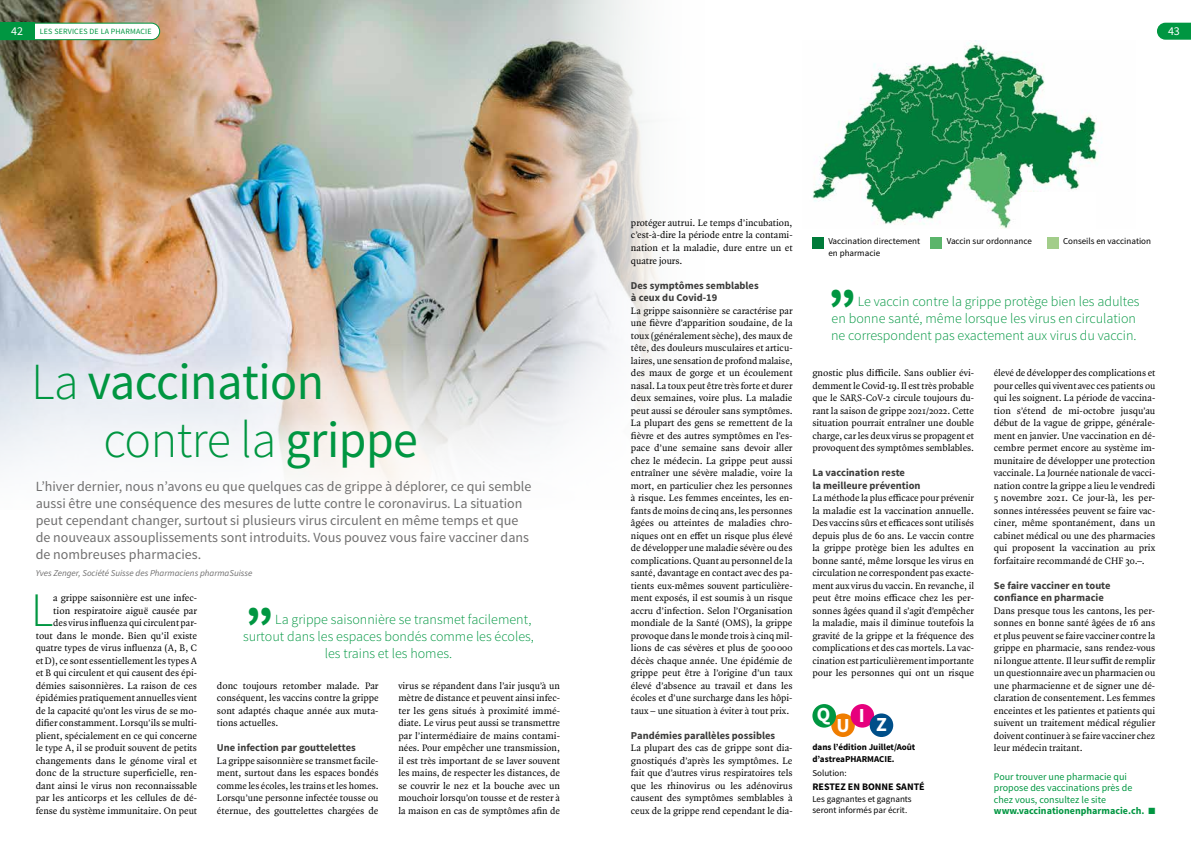
<style>
.page{position:relative;width:1191px;height:842px;background:#fff}
.page>*{position:absolute;margin:0;border:0;box-sizing:border-box;transform-origin:0 0}
.t1{font:52px/58px "Source Sans Pro";letter-spacing:-.01em;color:#009641;scale:.96 1}
.t2{font:900 48px "Source Sans Pro";color:#009641}
.t3{font:300 47.9px "Source Sans Pro";color:#009641}
.t4{font:700 19.9px "Source Sans Pro";color:#fff}
.t5{font:14px/17px "Source Sans Pro";color:#706f6f}
.t6{font:300 14px/17px "Source Sans Pro";color:#009641}
.t7{font:12px "Source Sans Pro";color:#fff}
.t8{font:700 10.5px/12.5px "Source Sans Pro";color:#3c3c3b}
.t9{font:10px/12.5px "Quadraat OT";color:#000;text-align:justify}
.t10{font:10px/11.5px "Source Sans Pro";color:#009641}
.t11{font:700 10px "Source Sans Pro";color:#000}
.t12{font:9px/11.5px "Source Sans Pro";color:#000}
.t13{font:italic 9px "Source Sans Pro";color:#706f6f}
.t14{font:700 9px/11.5px "Source Sans Pro";color:#000}
.t15{font:8px "Source Sans Pro";letter-spacing:.02em;color:#009641}
.s1{font-weight:300}
.s2{font-weight:700}
</style>
<div class="page">
<img style="left:0;top:0;width:551px;height:342px">
<svg style="left:551px;top:0;width:109px;height:342px"></svg>
<svg style="left:1157px;top:23px;width:34px;height:17px"></svg>
<svg style="left:0;top:342px;width:652px;height:148px;fill:#f4f5f7"></svg>
<svg style="left:18px;top:346px;width:416px;height:141px"></svg>
<div style="left:831px;top:713px;width:24px;height:24px;background:#ef7d00;border-radius:50%"></div>
<div style="left:812px;top:704px;width:24px;height:24px;background:#009641;border-radius:50%"></div>
<div style="left:850px;top:704px;width:24px;height:24px;background:#e6007d;border-radius:50%"></div>
<div style="left:869px;top:713px;width:24px;height:24px;background:#004f89;border-radius:50%"></div>
<svg style="left:34px;top:23px;width:126px;height:17px"></svg>
<div style="left:0;top:23px;width:34px;height:17px;background:#009641"></div>
<div style="left:930px;top:237px;width:11px;height:12px;background:#5bb56b"></div>
<div style="left:812px;top:237px;width:11px;height:12px;background:#007b3a"></div>
<div style="left:1047px;top:237px;width:11px;height:12px;background:#a2cd8a"></div>
<img style="left:812px;top:40px;width:290px;height:188px">
<div style="left:1021px;top:192px;width:74px;height:36px;background:#fff"></div>
<p class="t7" style="left:11px;top:23px;width:13px">42</p>
<p class="t15" style="left:40px;top:26px;width:113px">LES SERVICES DE LA PHARMACIE</p>
<p class="t7" style="left:1168px;top:23px;width:13px">43</p>
<h1 class="t1" style="left:103px;top:354px;width:329px;text-indent:-72px"><span class="s1">La</span> vaccination <span class="s1">contre la</span> grippe</h1>
<p class="t5" style="left:36px;top:478px;width:497px">L’hiver dernier, nous n’avons eu que quelques cas de grippe à déplorer, ce qui semble aussi être une conséquence des mesures de lutte contre le coronavirus. La situation peut cependant changer, surtout si plusieurs virus circulent en même temps et que de nouveaux assouplissements sont introduits. Vous pouvez vous faire vacciner dans de nombreuses pharmacies.</p>
<p class="t13" style="left:36px;top:567px;width:218px">Yves Zenger, Société Suisse des Pharmaciens pharmaSuisse</p>
<h3 class="t3" style="left:31px;top:581px;width:24px">L</h3>
<p class="t9" style="left:36px;top:591px;width:163px;text-align:right">a grippe saisonnière est une infec&shy;tion respiratoire aiguë causée par<br>des virus influenza qui circulent par&shy;tout dans le monde. Bien qu’il existe quatre types de virus influenza (A, B, C et D), ce sont essentiellement les types A et B qui circulent et qui causent des épi&shy;démies saisonnières. La raison de ces épidémies pratiquement annuelles vient de la capacité qu’ont les virus de se mo&shy;difier constamment. Lorsqu’ils se multi&shy;plient, spécialement en ce qui concerne le type A, il se produit souvent de petits changements dans le génome viral et donc de la structure superficielle, ren&shy;dant ainsi le virus non reconnaissable par les anticorps et les cellules de dé&shy;fense du système immunitaire. On peut</p>
<h2 class="t2" style="left:245px;top:594px;width:29px">”</h2>
<h3 class="t6" style="left:275px;top:611px;width:258px">La grippe saisonnière se transmet facilement,</h3>
<h3 class="t6" style="left:243px;top:628px;width:292px">surtout dans les espaces bondés comme les écoles,</h3>
<h3 class="t6" style="left:325px;top:645px;width:129px">les trains et les homes.</h3>
<p class="t9" style="left:217px;top:679px;width:163px">donc toujours retomber malade. Par conséquent, les vaccins contre la grippe sont adaptés chaque année aux muta&shy;tions actuelles.</p>
<p class="t8" style="left:217px;top:742px;width:140px">Une infection par gouttelettes</p>
<p class="t9" style="left:217px;top:754px;width:163px">La grippe saisonnière se transmet facile&shy;ment, surtout dans les espaces bondés comme les écoles, les trains et les homes.<br>Lorsqu’une personne infectée tousse ou éternue, des gouttelettes chargées de</p>
<p class="t9" style="left:398px;top:679px;width:163px">virus se répandent dans l’air jusqu’à un mètre de distance et peuvent ainsi infec&shy;ter les gens situés à proximité immé&shy;diate. Le virus peut aussi se transmettre par l’intermédiaire de mains contami&shy;nées. Pour empêcher une transmission, il est très important de se laver souvent les mains, de respecter les distances, de se couvrir le nez et la bouche avec un mouchoir lorsqu’on tousse et de rester à la maison en cas de symptômes afin de</p>
<p class="t9" style="left:631px;top:216px;width:163px">protéger autrui. Le temps d’incubation, c’est-à-dire la période entre la contami&shy;nation et la maladie, dure entre un et quatre jours.</p>
<p class="t8" style="left:631px;top:279px;width:129px">Des symptômes semblables à ceux du Covid-19</p>
<p class="t9" style="left:631px;top:304px;width:163px">La grippe saisonnière se caractérise par une fièvre d’apparition soudaine, de la toux (généralement sèche), des maux de tête, des douleurs musculaires et articu&shy;laires, une sensation de profond malaise, des maux de gorge et un écoulement nasal. La toux peut être très forte et durer deux semaines, voire plus. La maladie peut aussi se dérouler sans symptômes.<br>La plupart des gens se remettent de la fièvre et des autres symptômes en l’es&shy;pace d’une semaine sans devoir aller chez le médecin. La grippe peut aussi entraîner une sévère maladie, voire la mort, en particulier chez les personnes à risque. Les femmes enceintes, les en&shy;fants de moins de cinq ans, les personnes âgées ou atteintes de maladies chro&shy;niques ont en effet un risque plus élevé de développer une maladie sévère ou des complications. Quant au personnel de la santé, davantage en contact avec des pa&shy;tients eux-mêmes souvent particulière&shy;ment exposés, il est soumis à un risque accru d’infection. Selon l’Organisation mondiale de la Santé (OMS), la grippe provoque dans le monde trois à cinq mil&shy;lions de cas sévères et plus de 500 000 décès chaque année. Une épidémie de grippe peut être à l’origine d’un taux élevé d’absence au travail et dans les écoles et d’une surcharge dans les hôpi&shy;taux – une situation à éviter à tout prix.</p>
<p class="t8" style="left:631px;top:729px;width:146px">Pandémies parallèles possibles</p>
<p class="t9" style="left:631px;top:741px;width:163px">La plupart des cas de grippe sont dia&shy;gnostiqués d’après les symptômes. Le fait que d’autres virus respiratoires tels que les rhinovirus ou les adénovirus causent des symptômes semblables à ceux de la grippe rend cependant le dia-</p>
<p class="t12" style="left:828px;top:236px;width:93px">Vaccination directement en pharmacie</p>
<p class="t12" style="left:946px;top:236px;width:87px">Vaccin sur ordonnance</p>
<p class="t12" style="left:1063px;top:236px;width:89px">Conseils en vaccination</p>
<h2 class="t2" style="left:828px;top:275px;width:29px">”</h2>
<h3 class="t6" style="left:831px;top:292px;width:310px;text-indent:27px">Le vaccin contre la grippe protège bien les adultes en bonne santé, même lorsque les virus en circulation ne correspondent pas exactement aux virus du vaccin.</h3>
<p class="t9" style="left:812px;top:366px;width:163px">gnostic plus difficile. Sans oublier évi&shy;demment le Covid-19. Il est très probable que le SARS-CoV-2 circule toujours du&shy;rant la saison de grippe 2021/2022. Cette situation pourrait entraîner une double charge, car les deux virus se propagent et provoquent des symptômes semblables.</p>
<p class="t8" style="left:812px;top:467px;width:110px">La vaccination reste<br>la meilleure prévention</p>
<p class="t9" style="left:812px;top:491px;width:163px">La méthode la plus efficace pour prévenir la maladie est la vaccination annuelle.<br>Des vaccins sûrs et efficaces sont utilisés depuis plus de 60 ans. Le vaccin contre la grippe protège bien les adultes en bonne santé, même lorsque les virus en circulation ne correspondent pas exacte&shy;ment aux virus du vaccin. En revanche, il peut être moins efficace chez les per&shy;sonnes âgées quand il s’agit d’empêcher la maladie, mais il diminue toutefois la gravité de la grippe et la fréquence des complications et des cas mortels. La vac&shy;cination est particulièrement importante pour les personnes qui ont un risque</p>
<h3 class="t4" style="left:816px;top:701px;width:15px">Q</h3>
<h3 class="t4" style="left:858px;top:702px;width:7px">I</h3>
<h3 class="t4" style="left:836px;top:713px;width:15px">U</h3>
<h3 class="t4" style="left:876px;top:712px;width:12px">Z</h3>
<p class="t14" style="left:812px;top:742px;width:104px">dans l’édition Juillet/Août d’astreaPHARMACIE.</p>
<p class="t12" style="left:812px;top:767px;width:36px">Solution:</p>
<p class="t11" style="left:812px;top:781px;width:114px">RESTEZ EN BONNE SANTÉ</p>
<p class="t12" style="left:812px;top:793px;width:101px">Les gagnantes et gagnants seront informés par écrit.</p>
<p class="t9" style="left:994px;top:366px;width:163px">élevé de développer des complications et pour celles qui vivent avec ces patients ou qui les soignent. La période de vaccina&shy;tion s’étend de mi-octobre jusqu’au début de la vague de grippe, générale&shy;ment en janvier. Une vaccination en dé&shy;cembre permet encore au système im&shy;munitaire de développer une protection vaccinale. La Journée nationale de vacci&shy;nation contre la grippe a lieu le vendredi 5 novembre 2021. Ce jour-là, les per&shy;sonnes intéressées peuvent se faire vac&shy;ciner, même spontanément, dans un cabinet médical ou une des pharmacies qui proposent la vaccination au prix forfaitaire recommandé de CHF 30.–.</p>
<p class="t8" style="left:994px;top:579px;width:118px">Se faire vacciner en toute confiance en pharmacie</p>
<p class="t9" style="left:994px;top:604px;width:163px">Dans presque tous les cantons, les per&shy;sonnes en bonne santé âgées de 16 ans et plus peuvent se faire vacciner contre la grippe en pharmacie, sans rendez-vous ni longue attente. Il leur suffit de remplir un questionnaire avec un pharmacien ou une pharmacienne et de signer une dé&shy;claration de consentement. Les femmes enceintes et les patientes et patients qui suivent un traitement médical régulier doivent continuer à se faire vacciner chez leur médecin traitant.</p>
<p class="t10" style="left:994px;top:771px;width:163px">Pour trouver une pharmacie qui propose des vaccinations près de<br>chez vous, consultez le site <span class="s2">www.vaccinationenpharmacie.ch.</span> ■</p>
</div>
